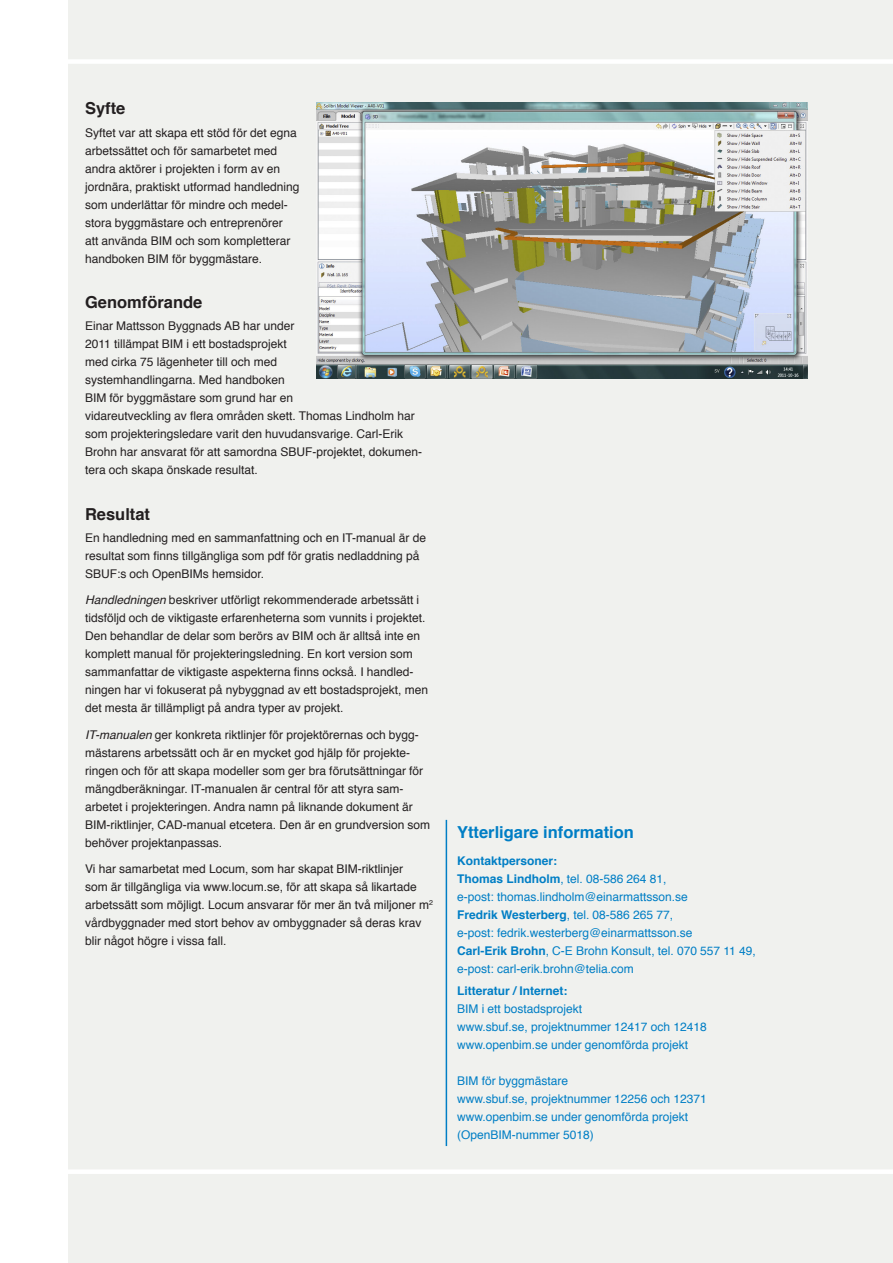
<style>
.page{position:relative;width:893px;height:1263px;background:#fff}
.page>*{position:absolute;margin:0;border:0;box-sizing:border-box;transform-origin:0 0}
.Mellanrubbe{font:700 16.5px "Helvetica";color:#231f20}
.Mellanrubbe-2{font:700 16.5px "Helvetica";color:#007ec5}
.Brödtext{font:12px/18px "Helvetica";color:#231f20}
.Kontakt_o_Litteratur{font:12px/18px "Helvetica";color:#007ec5}
.Kontakt_o_Litteratur-2{font:700 12px "Helvetica";color:#007ec5}
.s1{font-style:italic}
.s2{font-weight:700}
</style>
<div class="page">
<div style="left:68px;top:0;width:825px;height:1263px;background:#f0f1ee"></div>
<div style="left:66px;top:1169px;width:827px;height:5px;background:#fff"></div>
<div style="left:64px;top:59px;width:829px;height:5px;background:#fff"></div>
<hr style="left:446px;top:820px;width:1px;height:326px;background:#007ec5">
<img style="left:316px;top:102px;width:492px;height:277px">
<p class="Mellanrubbe" style="left:85px;top:95px;width:42px">Syfte</p>
<p class="Brödtext" style="left:85px;top:124px;width:216px">Syftet var att skapa ett stöd för det egna arbetssättet och för samarbetet med andra aktörer i projekten i form av en jordnära, praktiskt utformad handledning som underlättar för mindre och medel&shy;stora byggmästare och entreprenörer<br>att använda BIM och som kompletterar handboken BIM för byggmästare.</p>
<p class="Mellanrubbe" style="left:85px;top:289px;width:119px">Genomförande</p>
<p class="Brödtext" style="left:85px;top:317px;width:339px">Einar Mattsson Byggnads AB har under<br>2011 tillämpat BIM i ett bostadsprojekt<br>med cirka 75 lägenheter till och med<br>systemhandlingarna. Med handboken<br>BIM för byggmästare som grund har en<br>vidareutveckling av flera områden skett. Thomas Lindholm har som projekteringsledare varit den huvudansvarige. Carl-Erik Brohn har ansvarat för att samordna SBUF-projektet, dokumen&shy;tera och skapa önskade resultat.</p>
<p class="Mellanrubbe" style="left:85px;top:500px;width:67px">Resultat</p>
<p class="Brödtext" style="left:85px;top:529px;width:343px">En handledning med en sammanfattning och en IT-manual är de resultat som finns tillgängliga som pdf för gratis nedladdning på<br>SBUF:s och OpenBIMs hemsidor.</p>
<p class="Brödtext" style="left:85px;top:591px;width:345px"><span class="s1">Handledningen</span> beskriver utförligt rekommenderade arbetssätt i tidsföljd och de viktigaste erfarenheterna som vunnits i projektet.<br>Den behandlar de delar som berörs av BIM och är alltså inte en komplett manual för projekteringsledning. En kort version som sammanfattar de viktigaste aspekterna finns också. I handled&shy;ningen har vi fokuserat på nybyggnad av ett bostadsprojekt, men det mesta är tillämpligt på andra typer av projekt.</p>
<p class="Brödtext" style="left:85px;top:726px;width:347px"><span class="s1">IT-manualen</span> ger konkreta riktlinjer för projektörernas och bygg&shy;mästarens arbetssätt och är en mycket god hjälp för projekte&shy;ringen och för att skapa modeller som ger bra förutsättningar för mängdberäkningar. IT-manualen är central för att styra sam&shy;arbetet i projekteringen. Andra namn på liknande dokument är BIM-riktlinjer, CAD-manual etcetera. Den är en grundversion som behöver projektanpassas.</p>
<p class="Brödtext" style="left:85px;top:860px;width:350px">Vi har samarbetat med Locum, som har skapat BIM-riktlinjer<br>som är tillgängliga via www.locum.se, för att skapa så likartade arbetssätt som möjligt. Locum ansvarar för mer än två miljoner m<sup>2 </sup>vårdbyggnader med stort behov av ombyggnader så deras krav blir något högre i vissa fall.</p>
<p class="Mellanrubbe-2" style="left:457px;top:819px;width:178px">Ytterligare information</p>
<p class="Kontakt_o_Litteratur-2" style="left:457px;top:851px;width:102px">Kontaktpersoner:</p>
<p class="Kontakt_o_Litteratur" style="left:457px;top:870px;width:232px"><span class="s2">Thomas Lindholm</span>, tel. 08-586 264 81, e-post: thomas.lindholm@einarmattsson.se</p>
<p class="Kontakt_o_Litteratur" style="left:457px;top:906px;width:300px"><span class="s2">Fredrik Westerberg</span>, tel. 08-586 265 77,<br>e-post: fedrik.westerberg@einarmattsson.se<br><span class="s2">Carl-Erik Brohn</span>, C-E Brohn Konsult, tel. 070 557 11 49, e-post: carl-erik.brohn@telia.com</p>
<p class="Kontakt_o_Litteratur-2" style="left:457px;top:981px;width:112px">Litteratur / Internet:</p>
<p class="Kontakt_o_Litteratur" style="left:457px;top:1000px;width:126px">BIM i ett bostadsprojekt</p>
<p class="Kontakt_o_Litteratur" style="left:457px;top:1018px;width:251px">www.sbuf.se, projektnummer 12417 och 12418</p>
<p class="Kontakt_o_Litteratur" style="left:457px;top:1036px;width:233px">www.openbim.se under genomförda projekt</p>
<p class="Kontakt_o_Litteratur" style="left:457px;top:1072px;width:113px">BIM för byggmästare</p>
<p class="Kontakt_o_Litteratur" style="left:457px;top:1090px;width:251px">www.sbuf.se, projektnummer 12256 och 12371</p>
<p class="Kontakt_o_Litteratur" style="left:457px;top:1108px;width:233px">www.openbim.se under genomförda projekt (OpenBIM-nummer 5018)</p>
</div>
